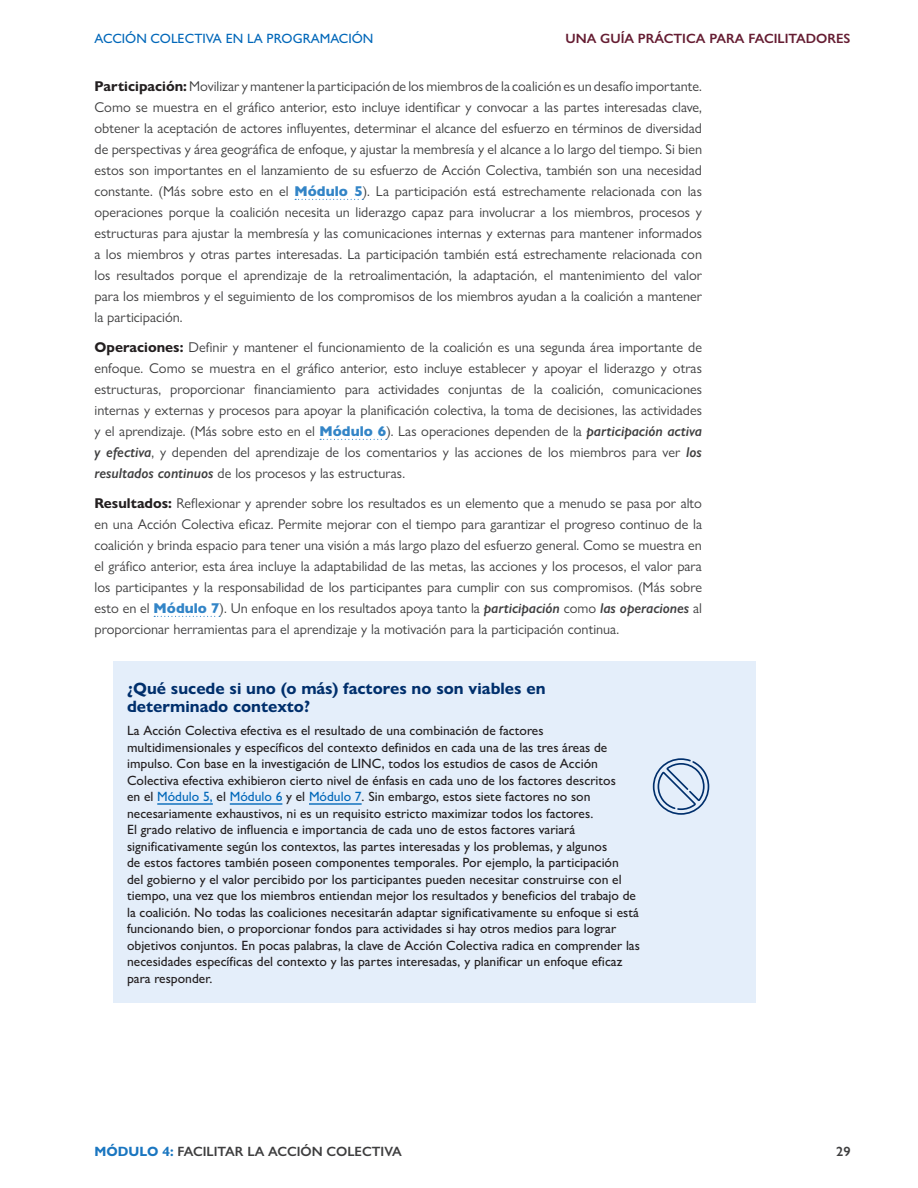
<style>
.page{position:relative;width:918px;height:1188px;background:#fff}
.page>*{position:absolute;margin:0;border:0;box-sizing:border-box;transform-origin:0 0}
.Bluebox_heading{font:700 16.5px/18px "Gill Sans Nova";color:#002f6c}
.Body_inline{font:14.25px/21px "Gill Sans Nova";color:#3e3e3f;text-align:justify}
.Bluebox_body{font:500 13.5px/16.5px "Gill Sans Nova";color:#231f20}
.t1{font:600 13.5px "Gill Sans Nova";color:#3e3e3f}
.t2{font:600 13.5px "Gill Sans Nova";color:#651d32}
.t3{font:500 13.5px "Gill Sans Nova";color:#0067b9}
.s1{font-weight:700;color:#231f20}
.s2{font-weight:800;color:#3385c7}
.s3{font-weight:600;font-style:italic}
.s4{color:#0067b9}
.s5{font-weight:700;color:#1a76c0}
</style>
<div class="page">
<svg style="left:295px;top:199px;width:68px;height:1px"></svg>
<svg style="left:320px;top:439px;width:67px;height:1px"></svg>
<svg style="left:154px;top:616px;width:66px;height:1px"></svg>
<div style="left:114px;top:662px;width:642px;height:341px;background:#e4eefa"></div>
<hr style="left:157px;top:803px;width:56px;height:2px;background:#0067b9">
<hr style="left:230px;top:803px;width:52px;height:2px;background:#0067b9">
<hr style="left:309px;top:803px;width:53px;height:2px;background:#0067b9">
<svg style="left:653px;top:758px;width:56px;height:57px"></svg>
<p class="t3" style="left:94px;top:30px;width:281px">ACCIÓN COLECTIVA EN LA PROGRAMACIÓN</p>
<p class="t2" style="left:566px;top:30px;width:286px">UNA GUÍA PRÁCTICA PARA FACILITADORES</p>
<p class="Body_inline" style="left:94px;top:76px;width:609px"><span class="s1">Participación:</span> Movilizar y mantener la participación de los miembros de la coalición es un desafío importante.<br>Como se muestra en el gráfico anterior, esto incluye identificar y convocar a las partes interesadas clave, obtener la aceptación de actores influyentes, determinar el alcance del esfuerzo en términos de diversidad de perspectivas y área geográfica de enfoque, y ajustar la membresía y el alcance a lo largo del tiempo. Si bien estos son importantes en el lanzamiento de su esfuerzo de Acción Colectiva, también son una necesidad constante. (Más sobre esto en el <span class="s2">Módulo 5</span>). La participación está estrechamente relacionada con las operaciones porque la coalición necesita un liderazgo capaz para involucrar a los miembros, procesos y estructuras para ajustar la membresía y las comunicaciones internas y externas para mantener informados a los miembros y otras partes interesadas. La participación también está estrechamente relacionada con los resultados porque el aprendizaje de la retroalimentación, la adaptación, el mantenimiento del valor para los miembros y el seguimiento de los compromisos de los miembros ayudan a la coalición a mantener la participación.</p>
<p class="Body_inline" style="left:94px;top:337px;width:609px"><span class="s1">Operaciones:</span> Definir y mantener el funcionamiento de la coalición es una segunda área importante de enfoque. Como se muestra en el gráfico anterior, esto incluye establecer y apoyar el liderazgo y otras estructuras, proporcionar financiamiento para actividades conjuntas de la coalición, comunicaciones internas y externas y procesos para apoyar la planificación colectiva, la toma de decisiones, las actividades y el aprendizaje. (Más sobre esto en el <span class="s2">Módulo 6</span>). Las operaciones dependen de la <span class="s3">participación activa y efectiva</span>, y dependen del aprendizaje de los comentarios y las acciones de los miembros para ver <span class="s3">los resultados continuos</span> de los procesos y las estructuras.</p>
<p class="Body_inline" style="left:94px;top:493px;width:609px"><span class="s1">Resultados:</span> Reflexionar y aprender sobre los resultados es un elemento que a menudo se pasa por alto en una Acción Colectiva eficaz. Permite mejorar con el tiempo para garantizar el progreso continuo de la coalición y brinda espacio para tener una visión a más largo plazo del esfuerzo general. Como se muestra en el gráfico anterior, esta área incluye la adaptabilidad de las metas, las acciones y los procesos, el valor para los participantes y la responsabilidad de los participantes para cumplir con sus compromisos. (Más sobre esto en el <span class="s2">Módulo 7</span>). Un enfoque en los resultados apoya tanto la <span class="s3">participación</span> como <span class="s3">las operaciones</span> al proporcionar herramientas para el aprendizaje y la motivación para la participación continua.</p>
<p class="Bluebox_heading" style="left:127px;top:679px;width:420px">¿Qué sucede si uno (o más) factores no son viables en determinado contexto?</p>
<p class="Bluebox_body" style="left:127px;top:722px;width:514px">La Acción Colectiva efectiva es el resultado de una combinación de factores multidimensionales y específicos del contexto definidos en cada una de las tres áreas de impulso. Con base en la investigación de LINC, todos los estudios de casos de Acción Colectiva efectiva exhibieron cierto nivel de énfasis en cada uno de los factores descritos<br>en el <span class="s4">Módulo 5,</span> el <span class="s4">Módulo 6</span> y el <span class="s4">Módulo 7</span>. Sin embargo, estos siete factores no son necesariamente exhaustivos, ni es un requisito estricto maximizar todos los factores.<br>El grado relativo de influencia e importancia de cada uno de estos factores variará significativamente según los contextos, las partes interesadas y los problemas, y algunos<br>de estos factores también poseen componentes temporales. Por ejemplo, la participación<br>del gobierno y el valor percibido por los participantes pueden necesitar construirse con el tiempo, una vez que los miembros entiendan mejor los resultados y beneficios del trabajo de la coalición. No todas las coaliciones necesitarán adaptar significativamente su enfoque si está funcionando bien, o proporcionar fondos para actividades si hay otros medios para lograr objetivos conjuntos. En pocas palabras, la clave de Acción Colectiva radica en comprender las necesidades específicas del contexto y las partes interesadas, y planificar un enfoque eficaz para responder.</p>
<p class="t1" style="left:94px;top:1143px;width:309px"><span class="s5">MÓDULO 4:</span> FACILITAR LA ACCIÓN COLECTIVA</p>
<p class="t1" style="left:836px;top:1143px;width:16px">29</p>
</div>
